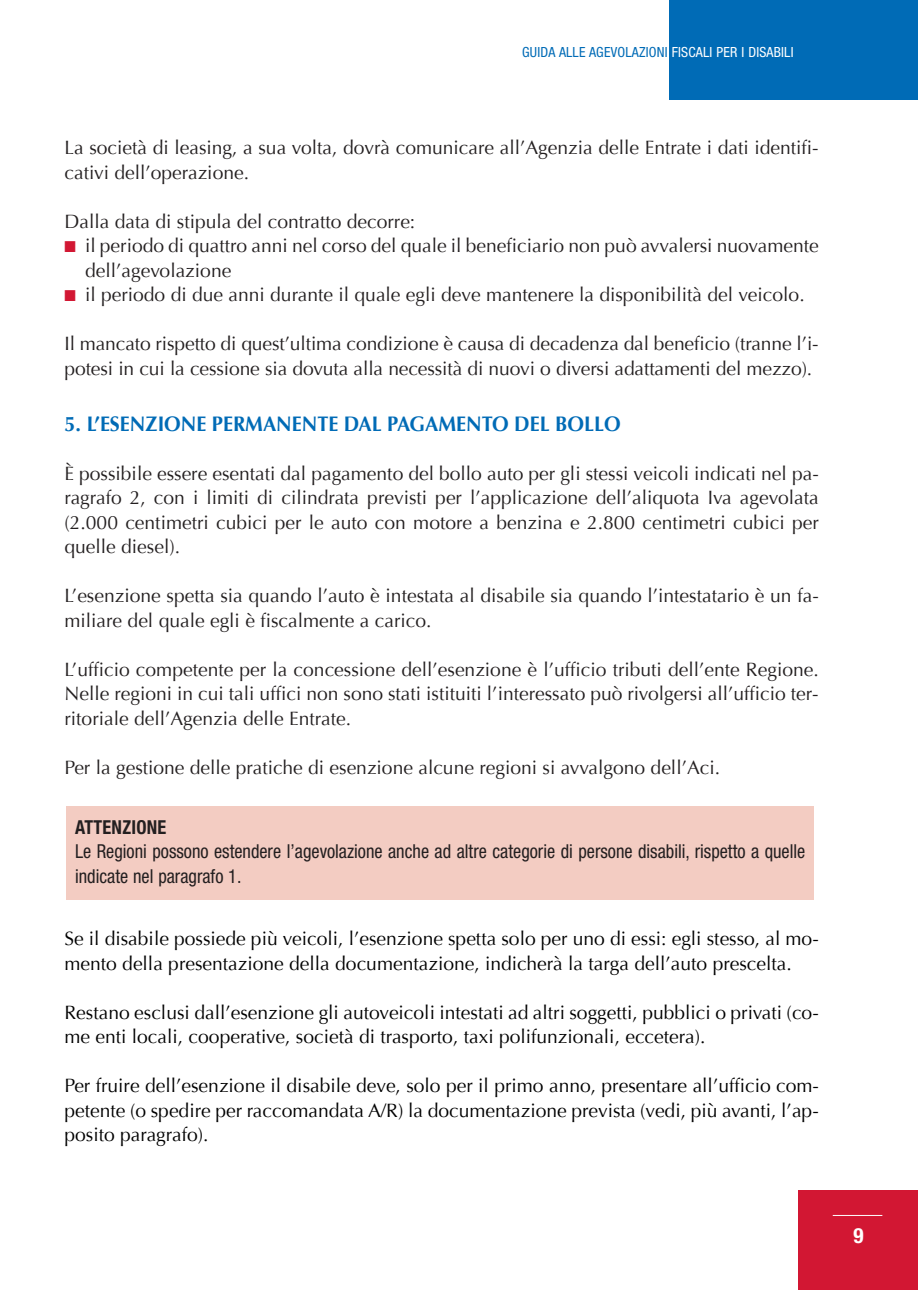
<style>
.page{position:relative;width:918px;height:1290px;background:#fff}
.page>*{position:absolute;margin:0;border:0;box-sizing:border-box;transform-origin:0 0}
.t1{font:700 21px "Optima";color:#006bb6;scale:.95 1}
.t2{font:700 condensed 21px "Helvetica Neue";color:#fff}
.t3{font:19.25px/24.5px "Optima";color:#231f20}
.t4{font:19.25px/24.5px "Optima";color:#000}
.t5{font:condensed 19.25px/24.5px "Helvetica Neue";color:#231f20;scale:.95 1}
.t6{font:700 condensed 19.25px "Helvetica Neue";letter-spacing:.015em;color:#231f20;scale:.95 1}
.t7{font:condensed 14px "Helvetica Neue";letter-spacing:.015em;color:#006bb6}
.s1{color:#fff}
.s2{color:#d21733}
</style>
<div class="page">
<div style="left:66px;top:807px;width:748px;height:93px;background:#f3ccc2"></div>
<div style="left:799px;top:1190px;width:119px;height:100px;background:#d21733"></div>
<div style="left:670px;top:0;width:248px;height:99px;background:#006bb6"></div>
<hr style="left:832px;top:1215px;width:50px;height:1px;background:#fff">
<p class="t7" style="left:522px;top:47px;width:273px">GUIDA ALLE AGEVOLAZIONI <span class="s1">FISCALI PER I DISABILI</span></p>
<p class="t3" style="left:64px;top:136px;width:755px">La società di leasing, a sua volta, dovrà comunicare all’Agenzia delle Entrate i dati identifi&shy;cativi dell’operazione.</p>
<p class="t3" style="left:64px;top:209px;width:352px">Dalla data di stipula del contratto decorre:</p>
<p class="t3" style="left:85px;top:234px;width:735px;text-indent:-21px"><span class="s2">■</span> il periodo di quattro anni nel corso del quale il beneficiario non può avvalersi nuovamente dell’agevolazione</p>
<p class="t3" style="left:64px;top:283px;width:741px"><span class="s2">■</span> il periodo di due anni durante il quale egli deve mantenere la disponibilità del veicolo.</p>
<p class="t3" style="left:64px;top:332px;width:755px">Il mancato rispetto di quest’ultima condizione è causa di decadenza dal beneficio (tranne l’i&shy;potesi in cui la cessione sia dovuta alla necessità di nuovi o diversi adattamenti del mezzo).</p>
<p class="t1" style="left:64px;top:411px;width:587px">5. L’ESENZIONE PERMANENTE DAL PAGAMENTO DEL BOLLO</p>
<p class="t3" style="left:64px;top:461px;width:756px;text-align:justify">È possibile essere esentati dal pagamento del bollo auto per gli stessi veicoli indicati nel pa&shy;ragrafo 2, con i limiti di cilindrata previsti per l’applicazione dell’aliquota Iva agevolata (2.000 centimetri cubici per le auto con motore a benzina e 2.800 centimetri cubici per quelle diesel).</p>
<p class="t3" style="left:64px;top:583px;width:756px">L’esenzione spetta sia quando l’auto è intestata al disabile sia quando l’intestatario è un fa&shy;miliare del quale egli è fiscalmente a carico.</p>
<p class="t3" style="left:64px;top:657px;width:756px;text-align:justify">L’ufficio competente per la concessione dell’esenzione è l’ufficio tributi dell’ente Regione.<br>Nelle regioni in cui tali uffici non sono stati istituiti l’interessato può rivolgersi all’ufficio ter&shy;ritoriale dell’Agenzia delle Entrate.</p>
<p class="t3" style="left:64px;top:755px;width:657px">Per la gestione delle pratiche di esenzione alcune regioni si avvalgono dell’Aci.</p>
<p class="t6" style="left:75px;top:820px;width:98px">ATTENZIONE</p>
<p class="t5" style="left:75px;top:841px;width:770px">Le Regioni possono estendere l’agevolazione anche ad altre categorie di persone disabili, rispetto a quelle indicate nel paragrafo 1.</p>
<p class="t4" style="left:64px;top:926px;width:756px">Se il disabile possiede più veicoli, l’esenzione spetta solo per uno di essi: egli stesso, al mo&shy;mento della presentazione della documentazione, indicherà la targa dell’auto prescelta.</p>
<p class="t4" style="left:64px;top:1000px;width:756px">Restano esclusi dall’esenzione gli autoveicoli intestati ad altri soggetti, pubblici o privati (co&shy;me enti locali, cooperative, società di trasporto, taxi polifunzionali, eccetera).</p>
<p class="t4" style="left:64px;top:1073px;width:756px;text-align:justify">Per fruire dell’esenzione il disabile deve, solo per il primo anno, presentare all’ufficio com&shy;petente (o spedire per raccomandata A/R) la documentazione prevista (vedi, più avanti, l’ap&shy;posito paragrafo).</p>
<p class="t2" style="left:853px;top:1227px;width:12px">9</p>
</div>
